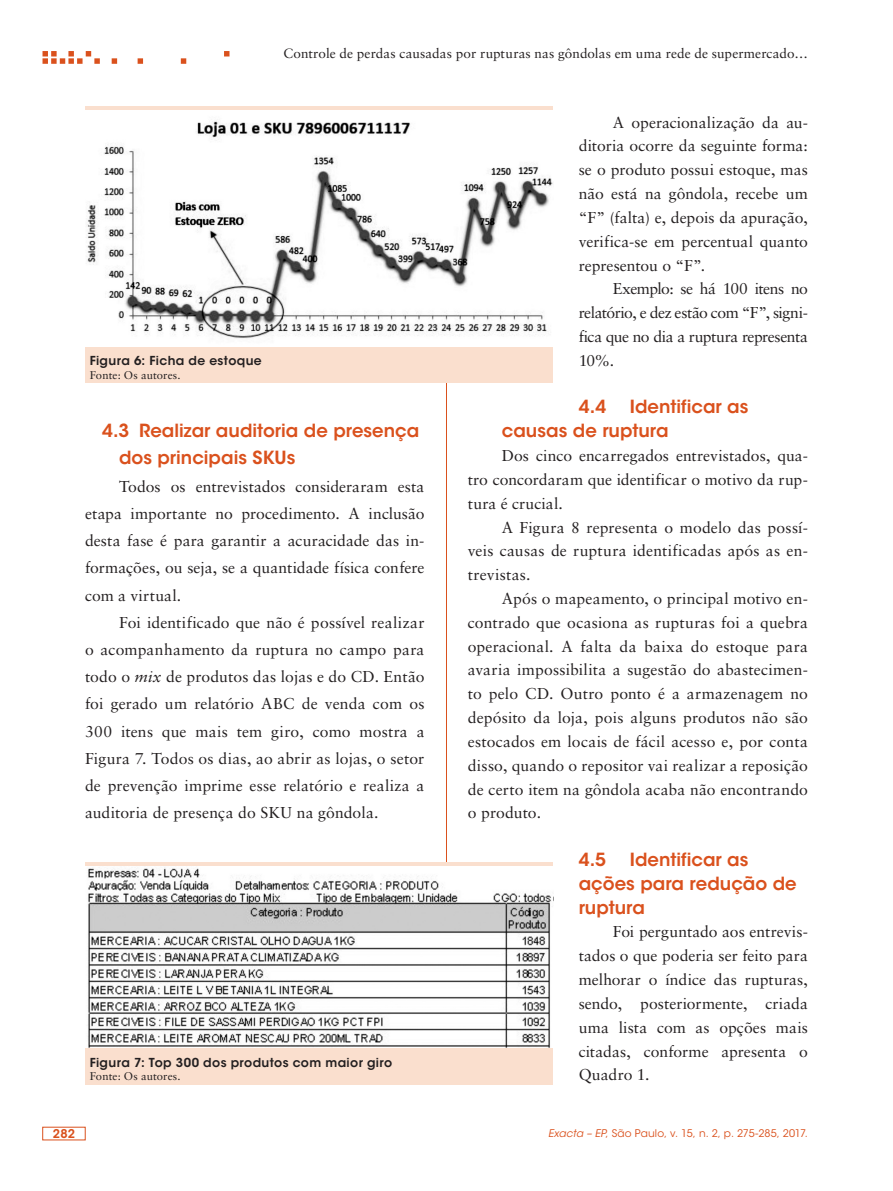
<style>
.page{position:relative;width:893px;height:1191px;background:#fff}
.page>*{position:absolute;margin:0;border:0;box-sizing:border-box;transform-origin:0 0}
.ex_Subtitulo_2{font:600 18px/23.9px "ITC Avant Garde Std";color:#da511d}
.ex_Normal{font:15.75px/23.9px "Sabon LT Std";letter-spacing:.005em;color:#231f20;text-align:justify}
.t1{font:13.5px "Sabon LT Std";letter-spacing:.005em;color:#231f20}
.ex_Tabela_-_titulo{font:600 12.3px "ITC Avant Garde Std";letter-spacing:.03em;color:#231f20}
.t2{font:600 12px "ITC Avant Garde Std";color:#da511d}
.ex_Tabela_-_nota{font:11.25px "Sabon LT Std";letter-spacing:.01em;color:#231f20}
.t3{font:10.5px "ITC Avant Garde Std";letter-spacing:.015em;color:#da511d}
.s1{font-style:italic}
</style>
<div class="page">
<hr style="left:446px;top:106px;width:1px;height:978px;background:#da511d">
<svg style="left:43px;top:51px;width:186px;height:13px"></svg>
<div style="left:85px;top:862px;width:468px;height:222px;background:#fadfce"></div>
<img style="left:85px;top:866px;width:468px;height:181px">
<div style="left:85px;top:106px;width:468px;height:277px;background:#fadfce"></div>
<img style="left:85px;top:111px;width:468px;height:235px">
<p class="t1" style="left:283px;top:45px;width:526px">Controle de perdas causadas por rupturas nas gôndolas em uma rede de supermercado…</p>
<p class="ex_Tabela_-_titulo" style="left:90px;top:353px;width:174px">Figura 6: Ficha de estoque</p>
<p class="ex_Tabela_-_nota" style="left:90px;top:368px;width:93px">Fonte: Os autores.</p>
<p class="ex_Subtitulo_2" style="left:119px;top:417px;width:302px;line-height:27.2px;text-indent:-17px">4.3 Realizar auditoria de presença dos principais SKUs</p>
<p class="ex_Normal" style="left:85px;top:472px;width:341px;line-height:27.2px;text-indent:34px">Todos os entrevistados consideraram esta etapa importante no procedimento. A inclusão desta fase é para garantir a acuracidade das in&shy;formações, ou seja, se a quantidade física confere com a virtual.</p>
<p class="ex_Normal" style="left:85px;top:608px;width:341px;line-height:27.2px;text-indent:34px">Foi identificado que não é possível realizar o acompanhamento da ruptura no campo para todo o <span class="s1">mix</span> de produtos das lojas e do CD. Então foi gerado um relatório ABC de venda com os 300 itens que mais tem giro, como mostra a Figura 7. Todos os dias, ao abrir as lojas, o setor de prevenção imprime esse relatório e realiza a auditoria de presença do SKU na gôndola.</p>
<p class="ex_Tabela_-_titulo" style="left:90px;top:1054px;width:304px">Figura 7: Top 300 dos produtos com maior giro</p>
<p class="ex_Tabela_-_nota" style="left:90px;top:1069px;width:93px">Fonte: Os autores.</p>
<p class="ex_Normal" style="left:579px;top:110px;width:231px;text-indent:34px">A operacionalização da au&shy;ditoria ocorre da seguinte forma: se o produto possui estoque, mas não está na gôndola, recebe um “F” (falta) e, depois da apuração, verifica-se em percentual quanto representou o “F”.</p>
<p class="ex_Normal" style="left:579px;top:277px;width:231px;text-indent:34px">Exemplo: se há 100 itens no relatório, e dez estão com “F”, signi&shy;fica que no dia a ruptura representa 10%.</p>
<p class="ex_Subtitulo_2" style="left:579px;top:395px;width:29px">4.4</p>
<p class="ex_Subtitulo_2" style="left:502px;top:395px;width:248px;text-indent:128px">Identificar as causas de ruptura</p>
<p class="ex_Normal" style="left:468px;top:443px;width:342px;text-indent:34px">Dos cinco encarregados entrevistados, qua&shy;tro concordaram que identificar o motivo da rup&shy;tura é crucial.</p>
<p class="ex_Normal" style="left:468px;top:515px;width:342px;text-indent:34px">A Figura 8 representa o modelo das possí&shy;veis causas de ruptura identificadas após as en&shy;trevistas.</p>
<p class="ex_Normal" style="left:468px;top:586px;width:342px;text-indent:34px">Após o mapeamento, o principal motivo en&shy;contrado que ocasiona as rupturas foi a quebra operacional. A falta da baixa do estoque para avaria impossibilita a sugestão do abastecimen&shy;to pelo CD. Outro ponto é a armazenagem no depósito da loja, pois alguns produtos não são estocados em locais de fácil acesso e, por conta disso, quando o repositor vai realizar a reposição de certo item na gôndola acaba não encontrando o produto.</p>
<p class="ex_Subtitulo_2" style="left:579px;top:847px;width:29px">4.5</p>
<p class="ex_Subtitulo_2" style="left:579px;top:847px;width:220px;text-indent:51px">Identificar as ações para redução de ruptura</p>
<p class="ex_Normal" style="left:579px;top:920px;width:231px;text-indent:34px">Foi perguntado aos entrevis&shy;tados o que poderia ser feito para melhorar o índice das rupturas, sendo, posteriormente, criada uma lista com as opções mais citadas, conforme apresenta o Quadro 1.</p>
<p class="t2" style="left:53px;top:1126px;width:23px">282</p>
<p class="t3" style="left:548px;top:1127px;width:261px"><span class="s1">Exacta – EP</span>, São Paulo, v. 15, n. 2, p. 275-285, 2017.</p>
</div>
